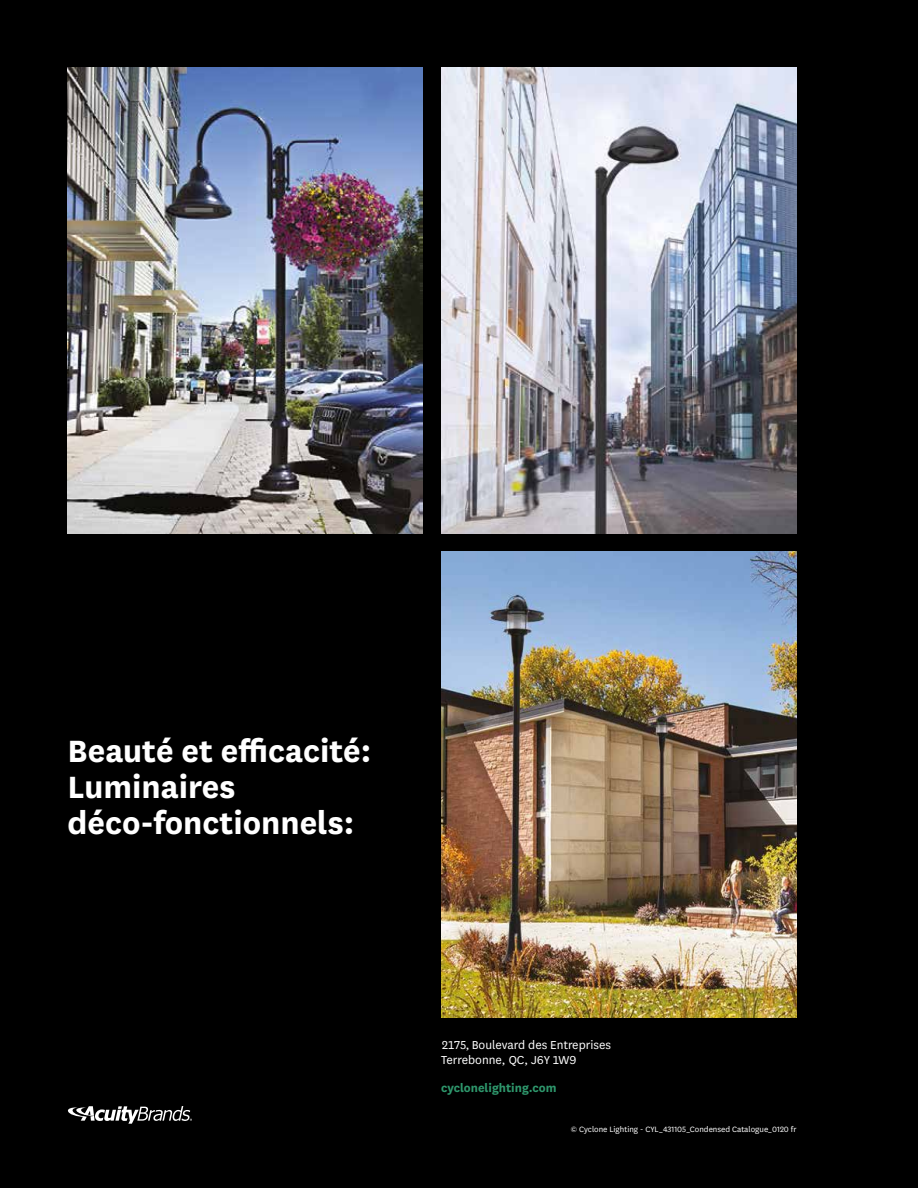
<style>
.page{position:relative;width:918px;height:1188px;background:#000}
.page>*{position:absolute;margin:0;border:0;box-sizing:border-box;transform-origin:0 0}
.t1{font:700 36px/36px "National";color:#fff}
.t2{font:13.5px/14.2px "National";color:#fff}
.t3{font:700 13.5px "National";color:#2e976c}
.t4{font:9px "National";color:#fff}
</style>
<div class="page">
<img style="left:441px;top:552px;width:355px;height:466px">
<img style="left:68px;top:68px;width:355px;height:466px">
<img style="left:441px;top:68px;width:355px;height:466px">
<svg style="left:68px;top:1106px;width:124px;height:18px"></svg>
<h1 class="t1" style="left:68px;top:731px;width:305px">Beauté et efficacité:<br>Luminaires déco-fonctionnels:</h1>
<h2 class="t2" style="left:441px;top:1037px;width:171px">2175, Boulevard des Entreprises<br>Terrebonne, QC, J6Y 1W9</h2>
<h2 class="t3" style="left:441px;top:1078px;width:117px">cyclonelighting.com</h2>
<p class="t4" style="left:571px;top:1123px;width:227px">© Cyclone Lighting - CYL_431105_Condensed Catalogue_0120 fr</p>
</div>
